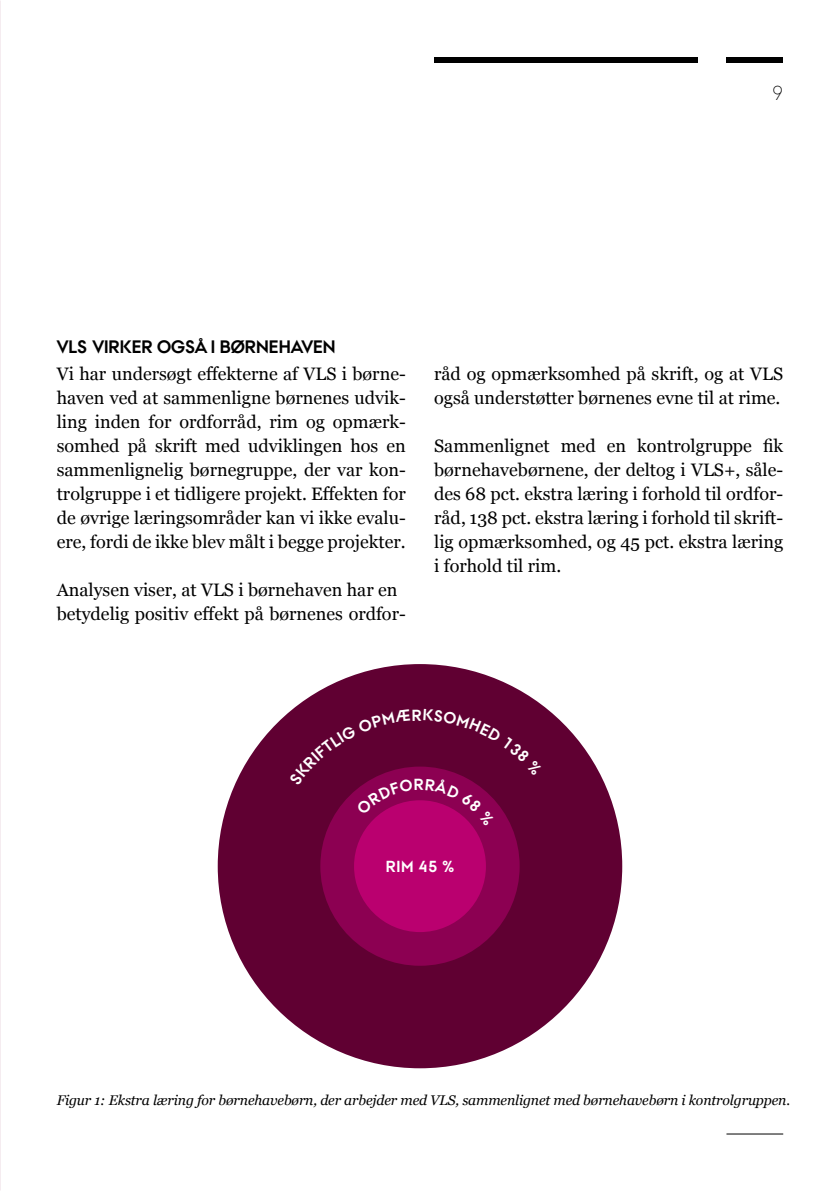
<style>
.page{position:relative;width:840px;height:1191px;background:#fff}
.page>*{position:absolute;margin:0;border:0;box-sizing:border-box;transform-origin:0 0}
.t1{font:300 20px "AU Passata";color:#000}
.t2{font:18px/24px "Georgia";color:#000;text-align:justify}
.t3{font:700 18px "AU Passata";color:#000}
.t4{font:700 16px "AU Passata";color:#fff}
.t5{font:italic 14px "Georgia";letter-spacing:-.01em;color:#000}
</style>
<div class="page">
<div style="left:726px;top:57px;width:56px;height:5px;background:#000"></div>
<div style="left:434px;top:57px;width:263px;height:5px;background:#000"></div>
<hr style="left:726px;top:1133px;width:56px;height:1px;background:#000">
<div style="left:217px;top:664px;width:405px;height:404px;background:#600032;border-radius:50%"></div>
<div style="left:320px;top:766px;width:199px;height:199px;background:#8c0052;border-radius:50%"></div>
<div style="left:354px;top:800px;width:131px;height:132px;background:#ba006f;border-radius:50%"></div>
<svg style="left:289px;top:709px;width:222px;height:117px"></svg>
<p class="t1" style="left:771px;top:81px;width:13px">9</p>
<p class="t3" style="left:57px;top:336px;width:280px">VLS VIRKER OGSÅ I BØRNEHAVEN</p>
<p class="t2" style="left:57px;top:361px;width:350px">Vi har undersøgt effekterne af VLS i børne&shy;haven ved at sammenligne børnenes udvik&shy;ling inden for ordforråd, rim og opmærk&shy;somhed på skrift med udviklingen hos en sammenlignelig børnegruppe, der var kon&shy;trolgruppe i et tidligere projekt. Effekten for de øvrige læringsområder kan vi ikke evalu&shy;ere, fordi de ikke blev målt i begge projekter.</p>
<p class="t2" style="left:57px;top:577px;width:350px">Analysen viser, at VLS i børnehaven har en betydelig positiv effekt på børnenes ordfor-</p>
<p class="t2" style="left:434px;top:361px;width:350px">råd og opmærksomhed på skrift, og at VLS også understøtter børnenes evne til at rime.</p>
<p class="t2" style="left:434px;top:433px;width:350px">Sammenlignet med en kontrolgruppe fik børnehavebørnene, der deltog i VLS+, såle&shy;des 68 pct. ekstra læring i forhold til ordfor&shy;råd, 138 pct. ekstra læring i forhold til skrift&shy;lig opmærksomhed, og 45 pct. ekstra læring i forhold til rim.</p>
<p class="t4" style="left:385px;top:857px;width:70px">RIM 45 %</p>
<p class="t5" style="left:57px;top:1090px;width:734px">Figur 1: Ekstra læring for børnehavebørn, der arbejder med VLS, sammenlignet med børnehavebørn i kontrolgruppen.</p>
</div>
